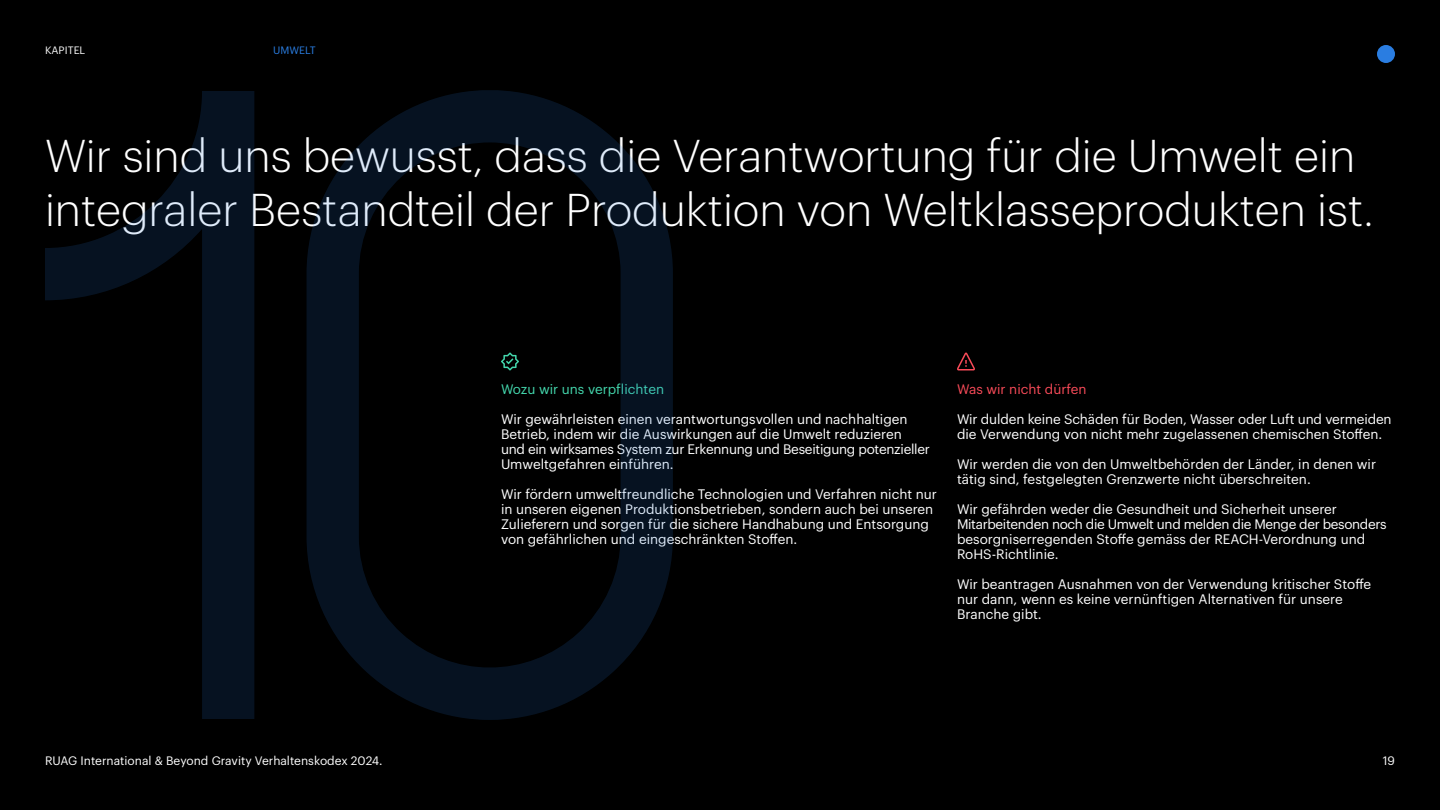
<style>
.page{position:relative;width:1440px;height:810px;background:#000}
.page>*{position:absolute;margin:0;border:0;box-sizing:border-box;transform-origin:0 0}
.t1{font:300 45px/54px "Graphik";color:#fff}
.t2{font:13.5px/15px "Graphik";color:#fff}
.t3{font:13.5px "Graphik";color:#44d7ad}
.t4{font:13.5px "Graphik";color:#f94b59}
.t5{font:12px "Graphik";color:#fff}
.t6{font:12px "Graphik";color:#fafafa}
.t7{font:10.5px "Graphik";letter-spacing:.005em;color:#fafafa}
.t8{font:10.5px "Graphik";letter-spacing:.005em;color:#2a7de1}
</style>
<div class="page">
<div style="left:1377px;top:45px;width:18px;height:18px;background:#2a7de1;border-radius:50%"></div>
<svg style="left:957px;top:352px;width:18px;height:18px"></svg>
<svg style="left:45px;top:91px;width:209px;height:628px"></svg>
<svg style="left:307px;top:90px;width:366px;height:630px"></svg>
<p class="t7" style="left:45px;top:42px;width:42px">KAPITEL</p>
<p class="t8" style="left:273px;top:42px;width:44px">UMWELT</p>
<h1 class="t1" style="left:45px;top:125px;width:1330px">Wir sind uns bewusst, dass die Verantwortung für die Umwelt ein integraler Bestandteil der Produktion von Weltklasseprodukten ist.</h1>
<p class="t5" style="left:45px;top:752px;width:339px">RUAG International &amp; Beyond Gravity Verhaltenskodex 2024.</p>
<p class="t3" style="left:501px;top:379px;width:165px">Wozu wir uns verpflichten</p>
<p class="t2" style="left:501px;top:410px;width:430px">Wir gewährleisten einen verantwortungsvollen und nachhaltigen Betrieb, indem wir die Auswirkungen auf die Umwelt reduzieren<br>und ein wirksames System zur Erkennung und Beseitigung potenzieller Umweltgefahren einführen.</p>
<p class="t2" style="left:501px;top:485px;width:437px">Wir fördern umweltfreundliche Technologien und Verfahren nicht nur in unseren eigenen Produktionsbetrieben, sondern auch bei unseren Zulieferern und sorgen für die sichere Handhabung und Entsorgung von gefährlichen und eingeschränkten Stoffen.</p>
<p class="t4" style="left:957px;top:379px;width:131px">Was wir nicht dürfen</p>
<p class="t2" style="left:957px;top:410px;width:436px">Wir dulden keine Schäden für Boden, Wasser oder Luft und vermeiden die Verwendung von nicht mehr zugelassenen chemischen Stoffen.</p>
<p class="t2" style="left:957px;top:455px;width:421px">Wir werden die von den Umweltbehörden der Länder, in denen wir tätig sind, festgelegten Grenzwerte nicht überschreiten.</p>
<p class="t2" style="left:957px;top:500px;width:431px">Wir gefährden weder die Gesundheit und Sicherheit unserer Mitarbeitenden noch die Umwelt und melden die Menge der besonders besorgniserregenden Stoffe gemäss der REACH-Verordnung und RoHS-Richtlinie.</p>
<p class="t2" style="left:957px;top:575px;width:416px">Wir beantragen Ausnahmen von der Verwendung kritischer Stoffe nur dann, wenn es keine vernünftigen Alternativen für unsere<br>Branche gibt.</p>
<p class="t6" style="left:1383px;top:752px;width:14px">19</p>
</div>
